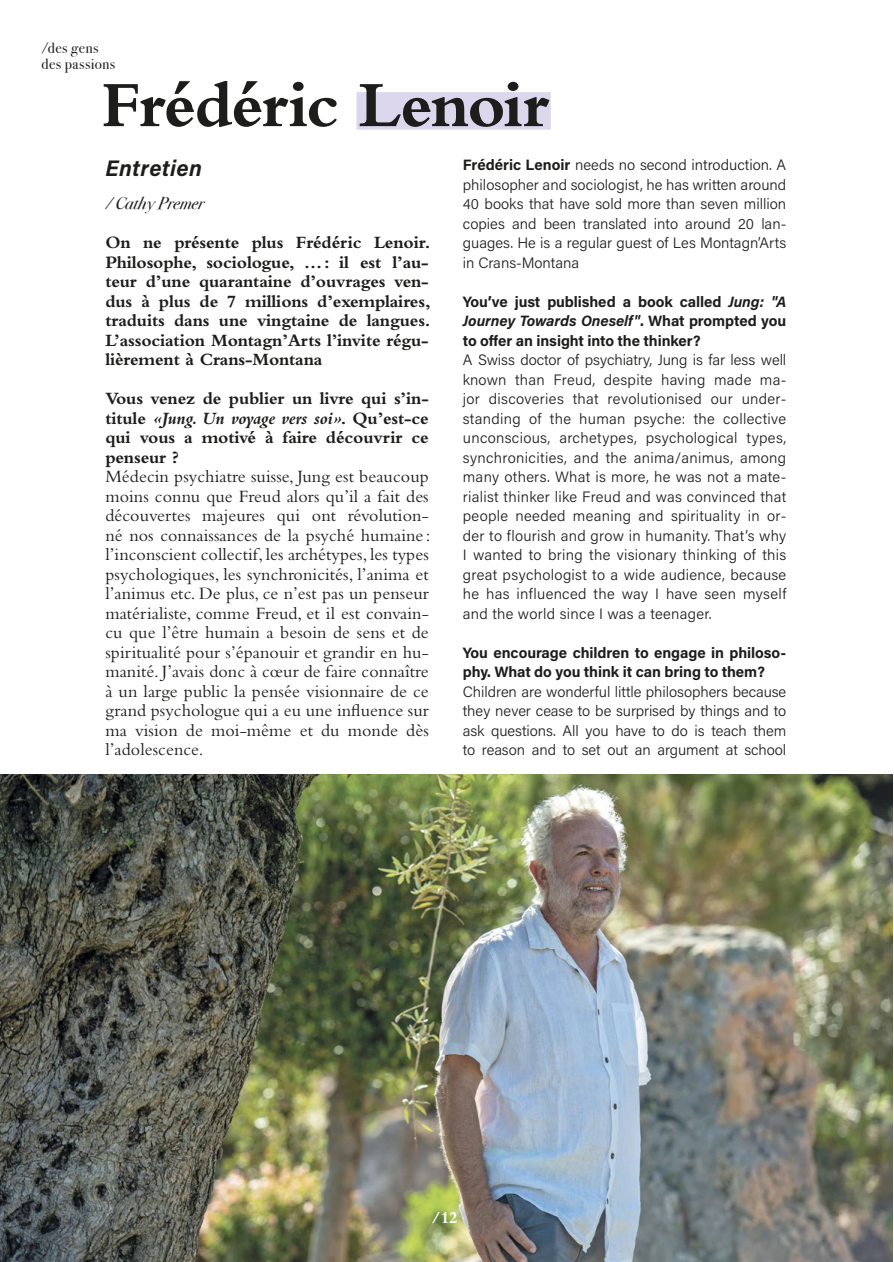
<style>
.page{position:relative;width:894px;height:1262px;background:#fff}
.page>*{position:absolute;margin:0;border:0;box-sizing:border-box;transform-origin:0 0}
.t1{font:700 67.5px "Bembo Std";letter-spacing:-.025em;color:#1d1d1b}
.t2{font:italic 700 22.5px "Acumin Pro";letter-spacing:.02em;color:#1d1d1b}
.t3{font:18px/19.5px "Bembo Std";letter-spacing:.005em;color:#1d1d1b;text-align:justify}
.t4{font:700 18px/19.5px "Bembo Std";letter-spacing:-.01em;color:#1d1d1b;text-align:justify}
.t5{font:italic 17.25px "Bodoni Svty Two ITCTT";letter-spacing:-.005em;color:#1d1d1b}
.t6{font:700 17.25px "Bembo Std";color:#fff}
.t7{font:300 15px/19.5px "Acumin Pro";color:#1d1d1b;text-align:justify}
.t8{font:700 15px/19.5px "Acumin Pro";letter-spacing:-.005em;color:#1d1d1b;text-align:justify}
.t9{font:15px/15.8px "Bodoni Svty Two ITCTT";letter-spacing:.025em;color:#1d1d1b}
.s1{font-style:italic}
.s2{font-weight:700}
</style>
<div class="page">
<img style="left:0;top:775px;width:892px;height:487px">
<div style="left:356px;top:92px;width:194px;height:38px;background:#dcd7ed"></div>
<p class="t9" style="left:41px;top:39px;width:75px">/des gens des passions</p>
<h1 class="t1" style="left:101px;top:67px;width:449px">Frédéric Lenoir</h1>
<h2 class="t2" style="left:105px;top:152px;width:98px">Entretien</h2>
<p class="t5" style="left:105px;top:188px;width:100px">/ Cathy Premer</p>
<p class="t4" style="left:105px;top:233px;width:326px">On ne présente plus Frédéric Lenoir.<br>Philosophe, sociologue, …: il est l’au&shy;teur d’une quarantaine d’ouvrages ven&shy;dus à plus de 7 millions d’exemplaires, traduits dans une vingtaine de langues.<br>L’association Montagn’Arts l’invite régu&shy;lièrement à Crans-Montana</p>
<p class="t4" style="left:105px;top:389px;width:325px">Vous venez de publier un livre qui s’in&shy;titule <span class="s1">«Jung. Un voyage vers soi»</span>. Qu’est-ce qui vous a motivé à faire découvrir ce penseur ?</p>
<p class="t3" style="left:105px;top:466px;width:326px">Médecin psychiatre suisse, Jung est beaucoup moins connu que Freud alors qu’il a fait des découvertes majeures qui ont révolution&shy;né nos connaissances de la psyché humaine : l’inconscient collectif, les archétypes, les types psychologiques, les synchronicités, l’anima et l’animus etc. De plus, ce n’est pas un penseur matérialiste, comme Freud, et il est convain&shy;cu que l’être humain a besoin de sens et de spiritualité pour s’épanouir et grandir en hu&shy;manité. J’avais donc à cœur de faire connaître à un large public la pensée visionnaire de ce grand psychologue qui a eu une influence sur ma vision de moi-même et du monde dès l’adolescence.</p>
<p class="t7" style="left:462px;top:155px;width:325px"><span class="s2">Frédéric Lenoir</span> needs no second introduction. A philosopher and sociologist, he has written around 40 books that have sold more than seven million copies and been translated into around 20 lan&shy;guages. He is a regular guest of Les Montagn’Arts in Crans-Montana</p>
<p class="t8" style="left:462px;top:291px;width:325px">You’ve just published a book called <span class="s1">Jung: "A Journey Towards Oneself"</span>. What prompted you to offer an insight into the thinker?</p>
<p class="t7" style="left:462px;top:350px;width:325px">A Swiss doctor of psychiatry, Jung is far less well known than Freud, despite having made ma&shy;jor discoveries that revolutionised our under&shy;standing of the human psyche: the collective unconscious, archetypes, psychological types, synchronicities, and the anima/animus, among many others. What is more, he was not a mate&shy;rialist thinker like Freud and was convinced that people needed meaning and spirituality in or&shy;der to flourish and grow in humanity. That’s why I wanted to bring the visionary thinking of this great psychologist to a wide audience, because he has influenced the way I have seen myself and the world since I was a teenager.</p>
<p class="t8" style="left:462px;top:642px;width:325px">You encourage children to engage in philoso&shy;phy. What do you think it can bring to them?</p>
<p class="t7" style="left:462px;top:681px;width:325px">Children are wonderful little philosophers because they never cease to be surprised by things and to ask questions. All you have to do is teach them to reason and to set out an argument at school</p>
<p class="t6" style="left:431px;top:1208px;width:28px">/12</p>
</div>
